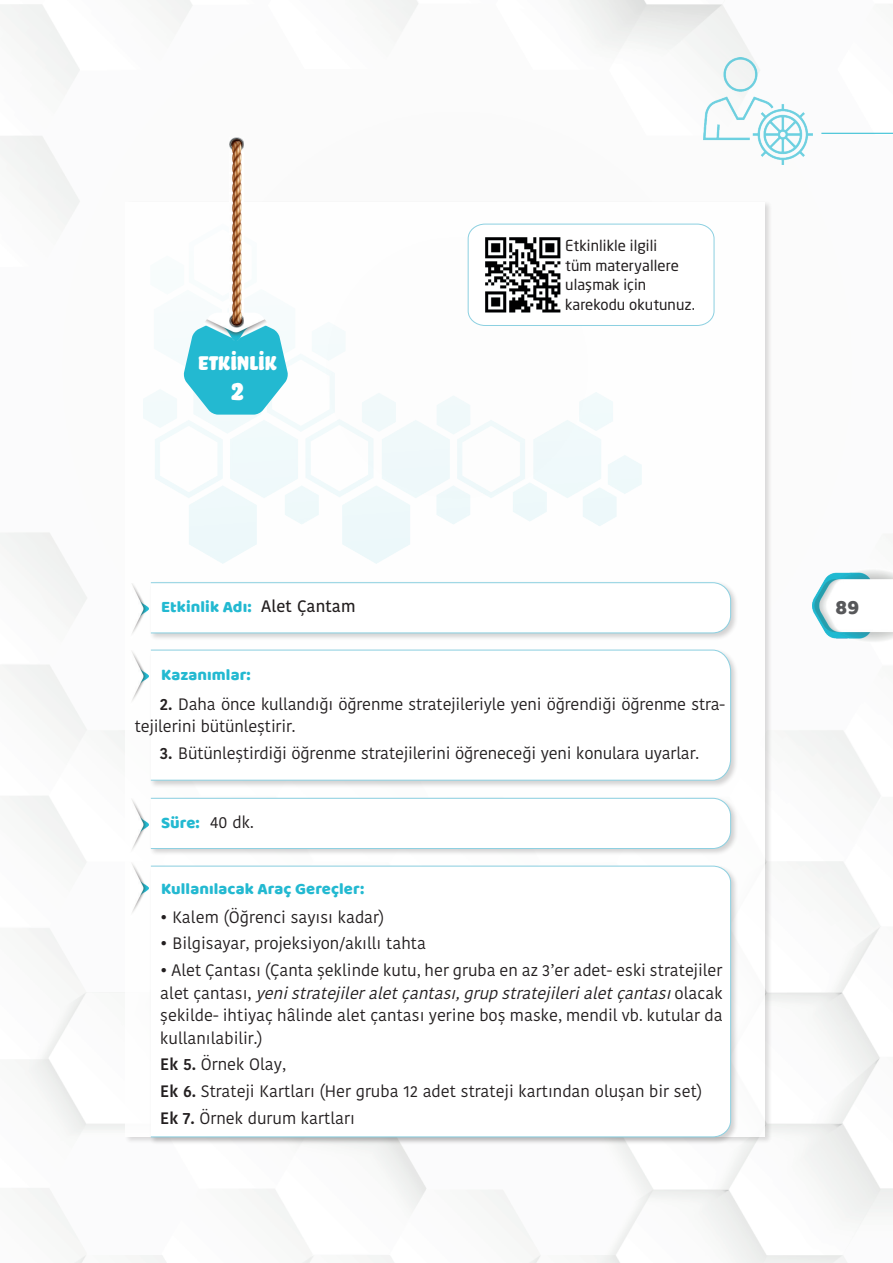
<style>
.page{position:relative;width:893px;height:1263px;background:#fff}
.page>*{position:absolute;margin:0;border:0;box-sizing:border-box;transform-origin:0 0}
.t1{font:31.5px "Bello Sm Cp";color:#fff}
.t2{font:25.5px "Bello Sm Cp";color:#fff}
.t3{font:21px "Baloo Paaji";color:#57585a}
.t4{font:16.5px/22.5px "Kohinoor Bangla";color:#231f20;text-align:justify}
.t5{font:16.5px/22.5px "Kohinoor Telugu";letter-spacing:-.01em;color:#231f20}
.t6{font:16.5px "Baloo Paaji";letter-spacing:.005em;color:#23b9d1}
.t7{font:15px/19.5px "Neo Sans Std TR";letter-spacing:.005em;color:#231f20}
.s1{font-family:"Kohinoor Telugu";font-weight:500;color:#231f20}
.s2{font-weight:600}
.s3{font-family:"Kohinoor Telugu";color:#231f20}
.s4{font-style:italic}
</style>
<div class="page">
<img style="left:0;top:0;width:893px;height:1263px">
<img style="left:813px;top:569px;width:80px;height:73px">
<img style="left:703px;top:58px;width:109px;height:106px">
<hr style="left:821px;top:133px;width:72px;height:1px;background:#23b9d1">
<div style="left:126px;top:202px;width:639px;height:934px;background:#fff"></div>
<svg style="left:467px;top:223px;width:248px;height:103px"></svg>
<img style="left:480px;top:232px;width:85px;height:85px">
<div style="left:149px;top:581px;width:589px;height:60px;background:#231f20;opacity:.2"></div>
<svg style="left:150px;top:582px;width:581px;height:52px"></svg>
<img style="left:132px;top:583px;width:16px;height:51px">
<div style="left:149px;top:796px;width:589px;height:61px;background:#231f20;opacity:.2"></div>
<svg style="left:150px;top:797px;width:581px;height:52px"></svg>
<img style="left:132px;top:799px;width:16px;height:51px">
<div style="left:149px;top:864px;width:589px;height:281px;background:#231f20;opacity:.2"></div>
<svg style="left:150px;top:865px;width:581px;height:273px"></svg>
<img style="left:132px;top:863px;width:16px;height:50px">
<div style="left:149px;top:648px;width:589px;height:140px;background:#231f20;opacity:.2"></div>
<svg style="left:150px;top:649px;width:581px;height:132px"></svg>
<img style="left:132px;top:651px;width:16px;height:50px">
<svg style="left:183px;top:312px;width:105px;height:103px"></svg>
<img style="left:190px;top:313px;width:92px;height:28px">
<img style="left:230px;top:138px;width:14px;height:189px">
<h2 class="t2" style="left:198px;top:349px;width:80px">ETKİNLİK</h2>
<h1 class="t1" style="left:231px;top:374px;width:14px">2</h1>
<p class="t6" style="left:161px;top:597px;width:196px">Etkinlik Adı: <span class="s1">Alet Çantam</span></p>
<p class="t7" style="left:565px;top:236px;width:131px">Etkinlikle ilgili<br>tüm materyallere ulaşmak için karekodu okutunuz.</p>
<p class="t6" style="left:161px;top:664px;width:91px">Kazanımlar:</p>
<p class="t5" style="left:135px;top:693px;width:592px;text-indent:25px"><span class="s2">2.</span> Daha önce kullandığı öğrenme stratejileriyle yeni öğrendiği öğrenme stra&shy;tejilerini bütünleştirir.</p>
<p class="t5" style="left:160px;top:742px;width:541px"><span class="s2">3.</span> Bütünleştirdiği öğrenme stratejilerini öğreneceği yeni konulara uyarlar.</p>
<p class="t6" style="left:161px;top:812px;width:94px">Süre: <span class="s3">40 dk.</span></p>
<p class="t6" style="left:161px;top:878px;width:205px">Kullanılacak Araç Gereçler:</p>
<p class="t4" style="left:160px;top:905px;width:226px">• Kalem (Öğrenci sayısı kadar)</p>
<p class="t4" style="left:160px;top:932px;width:267px">• Bilgisayar, projeksiyon/akıllı tahta</p>
<p class="t4" style="left:160px;top:959px;width:564px">• Alet Çantası (Çanta şeklinde kutu, her gruba en az 3’er adet- eski stratejiler a l e t ç a n t a s ı , <span class="s4">yenistratejileraletçantası,grupstratejilerialetçantası</span>o l a c a k şekilde- ihtiyaç hâlinde alet çantası yerine boş maske, mendil vb. kutular da kullanılabilir.)</p>
<p class="t4" style="left:160px;top:1051px;width:543px;line-height:26.7px;text-align:left"><span class="s2">Ek 5.</span> Örnek Olay,<br><span class="s2">Ek 6.</span> Strateji Kartları (Her gruba 12 adet strateji kartından oluşan bir set)<br><span class="s2">Ek 7.</span> Örnek durum kartları</p>
<p class="t3" style="left:836px;top:594px;width:25px">89</p>
</div>
